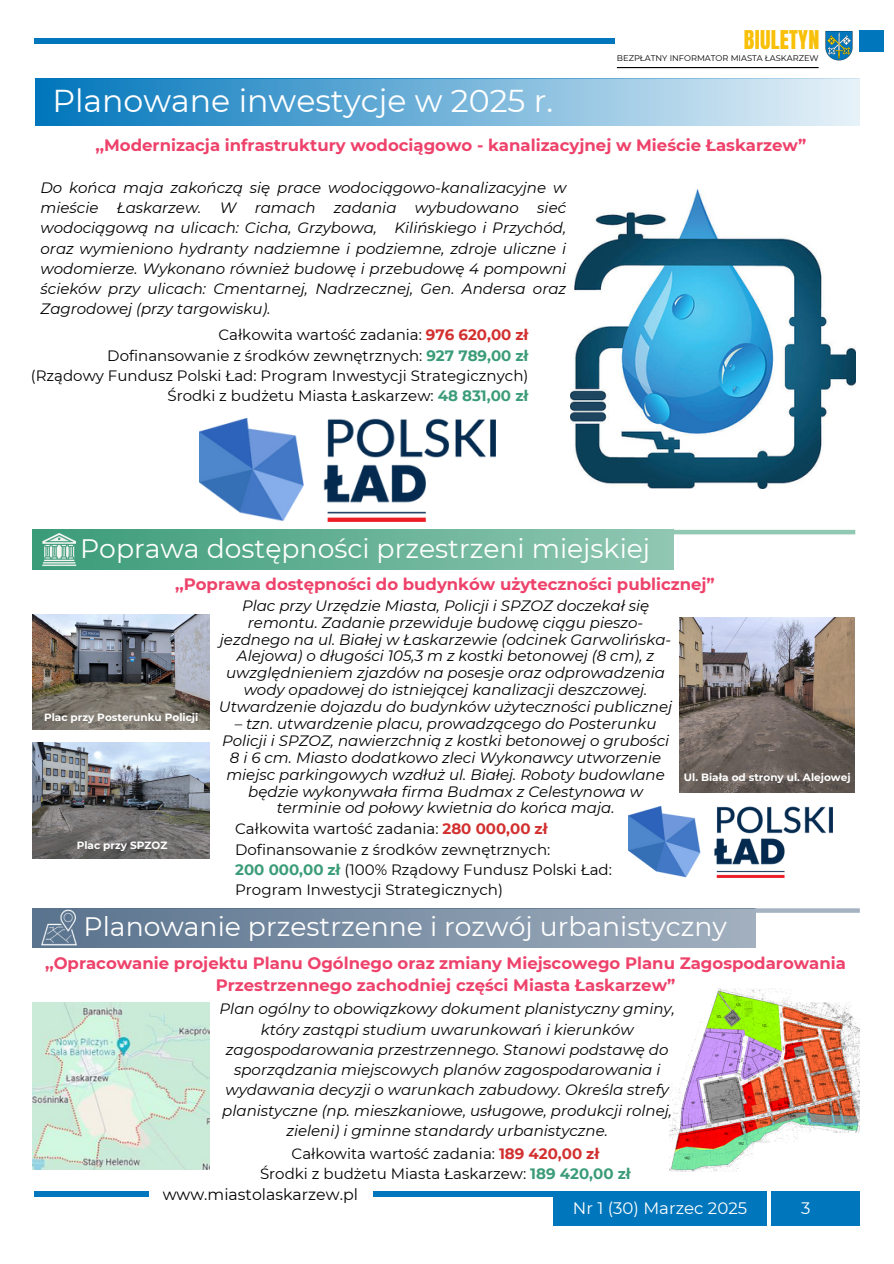
<style>
.page{position:relative;width:894px;height:1264px;background:#fff}
.page>*{position:absolute;margin:0;border:0;box-sizing:border-box;transform-origin:0 0}
.t1{font:31.65px "Montserrat";color:#fff}
.t2{font:26.7px "Montserrat";color:#fff}
.t3{font:22.05px "Anton";letter-spacing:.015em;color:#f8c008}
.t4{font:16.65px "Montserrat";color:#fff}
.t5{font:700 16.5px/22.5px "Montserrat";color:#ee426b;text-align:center}
.t6{font:15.75px "Montserrat";color:#000}
.t7{font:italic 15px/20.2px "Montserrat";color:#000;text-align:center}
.t8{font:15px/20.2px "Montserrat";color:#000}
.t9{font:700 10.5px "Montserrat";color:#fff}
.t10{font:8.25px "Montserrat";color:#000}
.s1{font-weight:700;color:#d32f2f}
.s2{font-weight:700;color:#3b9c79}
</style>
<div class="page">
<div style="left:34px;top:38px;width:580px;height:6px;background:#0076bc"></div>
<div style="left:859px;top:30px;width:24px;height:22px;background:#0076bc"></div>
<img style="left:825px;top:30px;width:27px;height:31px">
<hr style="left:616px;top:67px;width:202px;height:1px;background:#000">
<div style="left:35px;top:79px;width:824px;height:46px;background:linear-gradient(to right,#0075bb,#e7f2f8)"></div>
<div style="left:771px;top:1191px;width:88px;height:34px;background:#0076bc"></div>
<div style="left:553px;top:1191px;width:213px;height:34px;background:#0076bc"></div>
<div style="left:373px;top:1191px;width:180px;height:5px;background:#0076bc"></div>
<div style="left:34px;top:1191px;width:114px;height:5px;background:#0076bc"></div>
<div style="left:33px;top:530px;width:640px;height:39px;background:linear-gradient(to right,#3a9b78,#90c7b3)"></div>
<img style="left:41px;top:531px;width:38px;height:37px">
<img style="left:628px;top:806px;width:204px;height:71px">
<div style="left:33px;top:908px;width:722px;height:39px;background:linear-gradient(to right,#59728d,#a2b0bf)"></div>
<hr style="left:669px;top:530px;width:186px;height:4px;background:#91c8b4">
<svg style="left:754px;top:908px;width:105px;height:4px"></svg>
<img style="left:39px;top:908px;width:41px;height:40px">
<img style="left:669px;top:988px;width:190px;height:183px">
<img style="left:33px;top:1002px;width:177px;height:167px">
<img style="left:679px;top:617px;width:175px;height:175px">
<img style="left:33px;top:614px;width:177px;height:115px">
<img style="left:33px;top:742px;width:176px;height:116px">
<img style="left:199px;top:418px;width:296px;height:103px">
<img style="left:570px;top:190px;width:284px;height:298px">
<p class="t1" style="left:52px;top:81px;width:502px">Planowane inwestycje w 2025 r.</p>
<p class="t3" style="left:743px;top:24px;width:77px">BIULETYN</p>
<h3 class="t10" style="left:616px;top:53px;width:203px">BEZPŁATNY INFORMATOR MIASTA ŁASKARZEW</h3>
<p class="t5" style="left:95px;top:134px;width:712px">,,Modernizacja infrastruktury wodociągowo - kanalizacyjnej w Mieście Łaskarzew”</p>
<h5 class="t7" style="left:41px;top:177px;width:527px;text-align:justify">Do końca maja zakończą się prace wodociągowo-kanalizacyjne w mieście Łaskarzew. W ramach zadania wybudowano sieć wodociągową na ulicach: Cicha, Grzybowa, Kilińskiego i Przychód, oraz wymieniono hydranty nadziemne i podziemne, zdroje uliczne i wodomierze. Wykonano również budowę i przebudowę 4 pompowni ścieków przy ulicach: Cmentarnej, Nadrzecznej, Gen. Andersa oraz Zagrodowej (przy targowisku).</h5>
<h4 class="t8" style="left:31px;top:325px;width:499px;text-align:right">Całkowita wartość zadania: <span class="s1">976 620,00 zł<br></span>Dofinansowanie z środków zewnętrznych: <span class="s2">927 789,00 zł </span>(Rządowy Fundusz Polski Ład: Program Inwestycji Strategicznych)<br>Środki z budżetu Miasta Łaskarzew: <span class="s2">48 831,00 zł</span></h4>
<h1 class="t2" style="left:80px;top:532px;width:571px">Poprawa dostępności przestrzeni miejskiej</h1>
<h4 class="t5" style="left:175px;top:573px;width:541px">,,Poprawa dostępności do budynków użyteczności publicznej”</h4>
<p class="t9" style="left:44px;top:710px;width:156px">Plac przy Posterunku Policji</p>
<h6 class="t9" style="left:77px;top:839px;width:92px">Plac przy SPZOZ</h6>
<p class="t7" style="left:219px;top:597px;width:454px;line-height:16.8px">Plac przy Urzędzie Miasta, Policji i SPZOZ doczekał się remontu. Zadanie przewiduje budowę ciągu pieszo&shy;jezdnego na ul. Białej w Łaskarzewie (odcinek Garwolińska-Alejowa) o długości 105,3 m z kostki betonowej (8 cm), z uwzględnieniem zjazdów na posesje oraz odprowadzenia wody opadowej do istniejącej kanalizacji deszczowej.<br>Utwardzenie dojazdu do budynków użyteczności publicznej</p>
<p class="t7" style="left:222px;top:715px;width:448px;line-height:16.8px">– tzn. utwardzenie placu, prowadzącego do Posterunku Policji i SPZOZ, nawierzchnią z kostki betonowej o grubości 8 i 6 cm. Miasto dodatkowo zleci Wykonawcy utworzenie miejsc parkingowych wzdłuż ul. Białej. Roboty budowlane będzie wykonywała firma Budmax z Celestynowa w terminie od połowy kwietnia do końca maja.</p>
<p class="t8" style="left:235px;top:819px;width:378px">Całkowita wartość zadania: <span class="s1">280 000,00 zł<br></span>Dofinansowanie z środków zewnętrznych:<br><span class="s2">200 000,00 zł</span> (100% Rządowy Fundusz Polski Ład:</p>
<p class="t8" style="left:235px;top:879px;width:269px">Program Inwestycji Strategicznych)</p>
<p class="t9" style="left:683px;top:770px;width:168px">Ul. Biała od strony ul. Alejowej</p>
<h6 class="t2" style="left:84px;top:910px;width:644px">Planowanie przestrzenne i rozwój urbanistyczny</h6>
<h5 class="t5" style="left:45px;top:951px;width:802px">,,Opracowanie projektu Planu Ogólnego oraz zmiany Miejscowego Planu Zagospodarowania<br>Przestrzennego zachodniej części Miasta Łaskarzew”</h5>
<p class="t7" style="left:219px;top:998px;width:457px">Plan ogólny to obowiązkowy dokument planistyczny gminy, który zastąpi studium uwarunkowań i kierunków zagospodarowania przestrzennego. Stanowi podstawę do sporządzania miejscowych planów zagospodarowania i wydawania decyzji o warunkach zabudowy. Określa strefy planistyczne (np. mieszkaniowe, usługowe, produkcji rolnej, zieleni) i gminne standardy urbanistyczne.</p>
<h5 class="t8" style="left:260px;top:1143px;width:372px;text-align:center">Całkowita wartość zadania: <span class="s1">189 420,00 zł<br></span>Środki z budżetu Miasta Łaskarzew: <span class="s2">189 420,00 zł</span></h5>
<h2 class="t6" style="left:163px;top:1184px;width:197px">www.miastolaskarzew.pl</h2>
<p class="t4" style="left:572px;top:1197px;width:176px">Nr 1 (30) Marzec 2025</p>
<p class="t4" style="left:801px;top:1197px;width:11px">3</p>
</div>
